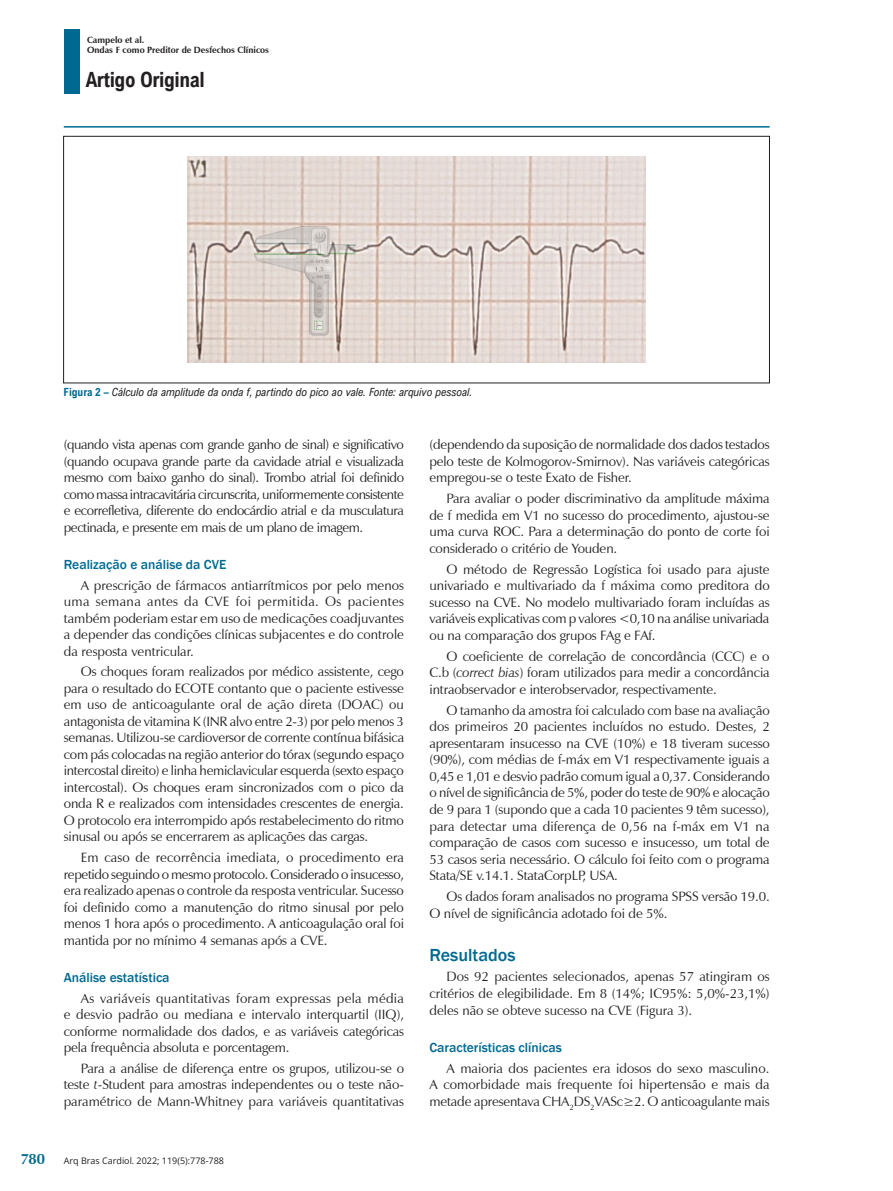
<style>
.page{position:relative;width:893px;height:1191px;background:#fff}
.page>*{position:absolute;margin:0;border:0;box-sizing:border-box;transform-origin:0 0}
.t1{font:700 21px "Arial Nova Cond";letter-spacing:-.02em;color:#231f20}
._02_-_TITULO_-_MATER{font:500 18px "Franklin Gothic";color:#006991}
.t2{font:700 15px "Zapf Humanist 601 BT";color:#006991}
._01-TEXTO_BASICO{font:13.5px/16.5px "Zapf Humanist 601 BT";letter-spacing:-.01em;color:#231f20;text-align:justify}
._03_-_SUBTITULO_PRIN{font:500 13.5px "Franklin Gothic";color:#006991}
._06_-_LEGENDA_FIGURA{font:italic 11.25px "Arial Nova Cond";color:#231f20}
.t3{font:700 9px/10.8px "Zapf Humanist 601 BT";color:#231f20}
.t4{font:9px "Open Sans";color:#231f20}
.s1{font-weight:700;font-style:normal;color:#006991}
.s2{font-style:italic}
</style>
<div class="page">
<hr style="left:64px;top:126px;width:706px;height:2px;background:#006991">
<div style="left:64px;top:29px;width:16px;height:65px;background:#006991"></div>
<div style="left:63px;top:136px;width:707px;height:247px;border:1px solid #231f20"></div>
<img style="left:188px;top:156px;width:458px;height:207px">
<p class="t3" style="left:87px;top:34px;width:184px">Campelo et al.<br>Ondas F como Preditor de Desfechos Clínicos</p>
<h1 class="t1" style="left:86px;top:67px;width:121px">Artigo Original</h1>
<p class="t2" style="left:20px;top:1149px;width:26px">780</p>
<p class="_06_-_LEGENDA_FIGURA" style="left:64px;top:385px;width:410px"><span class="s1">Figura 2 –</span> Cálculo da amplitude da onda f, partindo do pico ao vale. Fonte: arquivo pessoal.</p>
<p class="_01-TEXTO_BASICO" style="left:64px;top:436px;width:342px">(quando vista apenas com grande ganho de sinal) e significativo (quando ocupava grande parte da cavidade atrial e visualizada mesmo com baixo ganho do sinal). Trombo atrial foi definido como massa intracavitária circunscrita, uniformemente consistente e ecorrefletiva, diferente do endocárdio atrial e da musculatura pectinada, e presente em mais de um plano de imagem.</p>
<p class="_03_-_SUBTITULO_PRIN" style="left:64px;top:556px;width:164px">Realização e análise da CVE</p>
<p class="_01-TEXTO_BASICO" style="left:64px;top:576px;width:342px;text-indent:17px">A prescrição de fármacos antiarrítmicos por pelo menos uma semana antes da CVE foi permitida. Os pacientes também poderiam estar em uso de medicações coadjuvantes a depender das condições clínicas subjacentes e do controle da resposta ventricular.</p>
<p class="_01-TEXTO_BASICO" style="left:64px;top:663px;width:342px;text-indent:17px">Os choques foram realizados por médico assistente, cego para o resultado do ECOTE contanto que o paciente estivesse em uso de anticoagulante oral de ação direta (DOAC) ou antagonista de vitamina K (INR alvo entre 2-3) por pelo menos 3 semanas. Utilizou-se cardioversor de corrente contínua bifásica com pás colocadas na região anterior do tórax (segundo espaço intercostal direito) e linha hemiclavicular esquerda (sexto espaço intercostal). Os choques eram sincronizados com o pico da onda R e realizados com intensidades crescentes de energia.<br>O protocolo era interrompido após restabelecimento do ritmo sinusal ou após se encerrarem as aplicações das cargas.</p>
<p class="_01-TEXTO_BASICO" style="left:64px;top:849px;width:342px;text-indent:17px">Em caso de recorrência imediata, o procedimento era repetido seguindo o mesmo protocolo. Considerado o insucesso, era realizado apenas o controle da resposta ventricular. Sucesso foi definido como a manutenção do ritmo sinusal por pelo menos 1 hora após o procedimento. A anticoagulação oral foi mantida por no mínimo 4 semanas após a CVE.</p>
<p class="_03_-_SUBTITULO_PRIN" style="left:64px;top:969px;width:107px">Análise estatística</p>
<p class="_01-TEXTO_BASICO" style="left:64px;top:989px;width:342px;text-indent:17px">As variáveis quantitativas foram expressas pela média e desvio padrão ou mediana e intervalo interquartil (IIQ), conforme normalidade dos dados, e as variáveis categóricas pela frequência absoluta e porcentagem.</p>
<p class="_01-TEXTO_BASICO" style="left:64px;top:1060px;width:342px;text-indent:17px">Para a análise de diferença entre os grupos, utilizou-se o teste <span class="s2">t</span>-Student para amostras independentes ou o teste não&shy;paramétrico de Mann-Whitney para variáveis quantitativas</p>
<p class="t4" style="left:64px;top:1154px;width:162px">Arq Bras Cardiol. 2022; 119(5):778-788</p>
<p class="_01-TEXTO_BASICO" style="left:429px;top:436px;width:342px">(dependendo da suposição de normalidade dos dados testados pelo teste de Kolmogorov-Smirnov). Nas variáveis categóricas empregou-se o teste Exato de Fisher.</p>
<p class="_01-TEXTO_BASICO" style="left:429px;top:490px;width:342px;text-indent:17px">Para avaliar o poder discriminativo da amplitude máxima de f medida em V1 no sucesso do procedimento, ajustou-se uma curva ROC. Para a determinação do ponto de corte foi considerado o critério de Youden.</p>
<p class="_01-TEXTO_BASICO" style="left:429px;top:560px;width:342px;text-indent:17px">O método de Regressão Logística foi usado para ajuste univariado e multivariado da f máxima como preditora do sucesso na CVE. No modelo multivariado foram incluídas as variáveis explicativas com p valores &lt;0,10 na análise univariada ou na comparação dos grupos FAg e FAf.</p>
<p class="_01-TEXTO_BASICO" style="left:429px;top:648px;width:342px;text-indent:17px">O coeficiente de correlação de concordância (CCC) e o C.b (<span class="s2">correct bias</span>) foram utilizados para medir a concordância intraobservador e interobservador, respectivamente.</p>
<p class="_01-TEXTO_BASICO" style="left:429px;top:701px;width:342px;text-indent:17px">O tamanho da amostra foi calculado com base na avaliação dos primeiros 20 pacientes incluídos no estudo. Destes, 2 apresentaram insucesso na CVE (10%) e 18 tiveram sucesso (90%), com médias de f-máx em V1 respectivamente iguais a 0,45 e 1,01 e desvio padrão comum igual a 0,37. Considerando o nível de significância de 5%, poder do teste de 90% e alocação de 9 para 1 (supondo que a cada 10 pacientes 9 têm sucesso), para detectar uma diferença de 0,56 na f-máx em V1 na comparação de casos com sucesso e insucesso, um total de 53 casos seria necessário. O cálculo foi feito com o programa Stata/SE v.14.1. StataCorpLP, USA.</p>
<p class="_01-TEXTO_BASICO" style="left:429px;top:888px;width:342px;text-indent:17px">Os dados foram analisados no programa SPSS versão 19.0.<br>O nível de significância adotado foi de 5%.</p>
<p class="_02_-_TITULO_-_MATER" style="left:429px;top:943px;width:88px">Resultados</p>
<p class="_01-TEXTO_BASICO" style="left:429px;top:968px;width:342px;text-indent:17px">Dos 92 pacientes selecionados, apenas 57 atingiram os critérios de elegibilidade. Em 8 (14%; IC95%: 5,0%-23,1%) deles não se obteve sucesso na CVE (Figura 3).</p>
<p class="_03_-_SUBTITULO_PRIN" style="left:429px;top:1039px;width:134px">Características clínicas</p>
<p class="_01-TEXTO_BASICO" style="left:429px;top:1059px;width:342px;text-indent:17px">A maioria dos pacientes era idosos do sexo masculino.<br>A comorbidade mais frequente foi hipertensão e mais da metade apresentava CHA<sub>2</sub>DS<sub>2</sub>VASc≥2. O anticoagulante mais</p>
</div>
